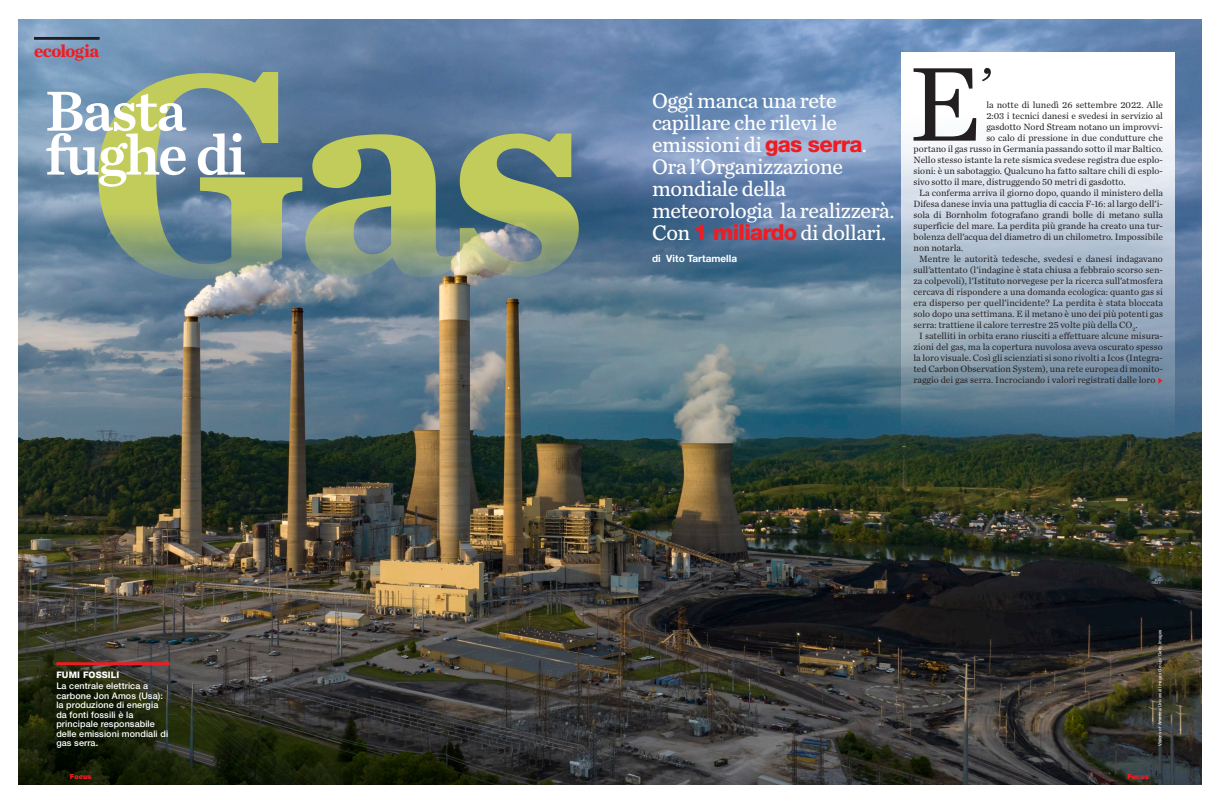
<style>
.page{position:relative;width:1219px;height:803px;background:#fff}
.page>*{position:absolute;margin:0;border:0;box-sizing:border-box;transform-origin:0 0}
.t1{font:700 298.3px "Chronicle Text G3";color:#c2cc5b}
.TESTO_CAPO_SERVIZI{font:109.8px "Chronicle Text G1";color:#231f20}
.TITOLO_chronicle{font:59px/43.9px "Chronicle Text G3 Semi";letter-spacing:-.03em;color:#fff}
.TESTO_CAPO_SERVIZI-2{font:53px "Chronicle Text G1";color:#231f20}
.SOMMARIO_grande_chro{font:22px/22px "Chronicle Text G3";letter-spacing:-.02em;color:#fff}
.t2{font:700 18px "Chronicle Text G2";letter-spacing:-.03em;color:#ee1d23}
.FIRMA{font:700 10px "Helvetica Neue LT Std";color:#fff}
.TESTO{font:9.5px/11px "Chronicle Text G1";color:#231f20;text-align:justify}
.TESTO_CAPO_SERVIZI-3{font:9.5px "Chronicle Text G1";color:#231f20}
.DIDA{font:500 9px/9.5px "Helvetica Neue LT Std";letter-spacing:.01em;color:#fff}
.DIDA_TITOLO_N{font:800 9px "Helvetica Neue LT Std";letter-spacing:.01em;color:#fff}
.t3{font:900 7px "Helvetica Neue LT Std";color:#ee1d23}
.CREDITI{font:4.5px "Helvetica Neue LT Std";color:#fff}
.s1{font-family:"Helvetica Neue LT Std";font-weight:800;color:#ee1d23}
.s2{font-weight:400;color:#231f20}
</style>
<div class="page">
<img style="left:19px;top:20px;width:1182px;height:763px">
<hr style="left:56px;top:662px;width:114px;height:2px;background:#ee1d23">
<svg style="left:901px;top:53px;width:274px;height:473px"></svg>
<hr style="left:34px;top:37px;width:66px;height:3px;background:#231f20">
<svg style="left:1158px;top:377px;width:4px;height:6px"></svg>
<p class="t2" style="left:34px;top:36px;width:67px">ecologia</p>
<h1 class="t1" style="left:88px;top:-67px;width:501px">Gas</h1>
<p class="TITOLO_chronicle" style="left:45px;top:85px;width:202px">Basta fughe di</p>
<p class="SOMMARIO_grande_chro" style="left:652px;top:88px;width:244px">Oggi manca una rete capillare che rilevi le emissioni di <span class="s1">gas serra</span>.<br>Ora l’Organizzazione mondiale della meteorologia la realizzerà.</p>
<p class="SOMMARIO_grande_chro" style="left:652px;top:220px;width:236px">Con <span class="s1">1 miliardo</span> di dollari.</p>
<p class="FIRMA" style="left:652px;top:252px;width:87px">di Vito Tartamella</p>
<p class="TESTO_CAPO_SERVIZI-2" style="left:981px;top:46px;width:14px">’</p>
<p class="TESTO_CAPO_SERVIZI" style="left:909px;top:21px;width:73px">E</p>
<p class="TESTO_CAPO_SERVIZI-3" style="left:986px;top:97px;width:178px">la notte di lunedì 26 settembre 2022. Alle</p>
<p class="TESTO_CAPO_SERVIZI-3" style="left:986px;top:108px;width:178px">2:03 i tecnici danesi e svedesi in servizio al</p>
<p class="TESTO_CAPO_SERVIZI-3" style="left:986px;top:119px;width:178px">gasdotto Nord Stream notano un improvvi-</p>
<p class="TESTO_CAPO_SERVIZI-3" style="left:986px;top:130px;width:178px">so calo di pressione in due condutture che</p>
<p class="TESTO_CAPO_SERVIZI-3" style="left:913px;top:141px;width:251px">portano il gas russo in Germania passando sotto il mar Baltico.</p>
<p class="TESTO_CAPO_SERVIZI-3" style="left:913px;top:152px;width:251px">Nello stesso istante la rete sismica svedese registra due esplo-</p>
<p class="TESTO_CAPO_SERVIZI-3" style="left:913px;top:163px;width:251px">sioni: è un sabotaggio. Qualcuno ha fatto saltare chili di esplo-</p>
<p class="TESTO_CAPO_SERVIZI-3" style="left:913px;top:174px;width:213px">sivo sotto il mare, distruggendo 50 metri di gasdotto.</p>
<p class="TESTO" style="left:913px;top:186px;width:251px;text-indent:6px">La conferma arriva il giorno dopo, quando il ministero della Difesa danese invia una pattuglia di caccia F-16: al largo dell’i&shy;sola di Bornholm fotografano grandi bolle di metano sulla superficie del mare. La perdita più grande ha creato una tur&shy;bolenza dell’acqua del diametro di un chilometro. Impossibile non notarla.</p>
<p class="TESTO" style="left:913px;top:252px;width:251px;text-indent:6px">Mentre le autorità tedesche, svedesi e danesi indagavano sull’attentato (l’indagine è stata chiusa a febbraio scorso sen&shy;za colpevoli), l’Istituto norvegese per la ricerca sull’atmosfera cercava di rispondere a una domanda ecologica: quanto gas si era disperso per quell’incidente? La perdita è stata bloccata solo dopo una settimana. E il metano è uno dei più potenti gas serra: trattiene il calore terrestre 25 volte più della CO<sub>2</sub>.</p>
<p class="TESTO" style="left:913px;top:329px;width:251px;text-indent:6px">I satelliti in orbita erano riusciti a effettuare alcune misura&shy;zioni del gas, ma la copertura nuvolosa aveva oscurato spesso la loro visuale. Così gli scienziati si sono rivolti a Icos (Integra&shy;ted Carbon Observation System), una rete europea di monito&shy;raggio dei gas serra. Incrociando i valori registrati dalle loro</p>
<p class="DIDA_TITOLO_N" style="left:56px;top:669px;width:64px">FUMI FOSSILI</p>
<p class="DIDA" style="left:56px;top:681px;width:113px">La centrale elettrica a carbone Jon Amos (Usa): la produzione di energia da fonti fossili è la principale responsabile delle emissioni mondiali di gas serra.</p>
<p class="CREDITI" style="left:1157px;top:746px;width:118px;rotate:-90deg">Visions of America/Universal Images Group/ Getty Images</p>
<p class="t3" style="left:57px;top:772px;width:36px"><span class="s2">54 |</span> Focus</p>
<p class="t3" style="left:1127px;top:772px;width:36px">Focus <span class="s2">| 55</span></p>
</div>
